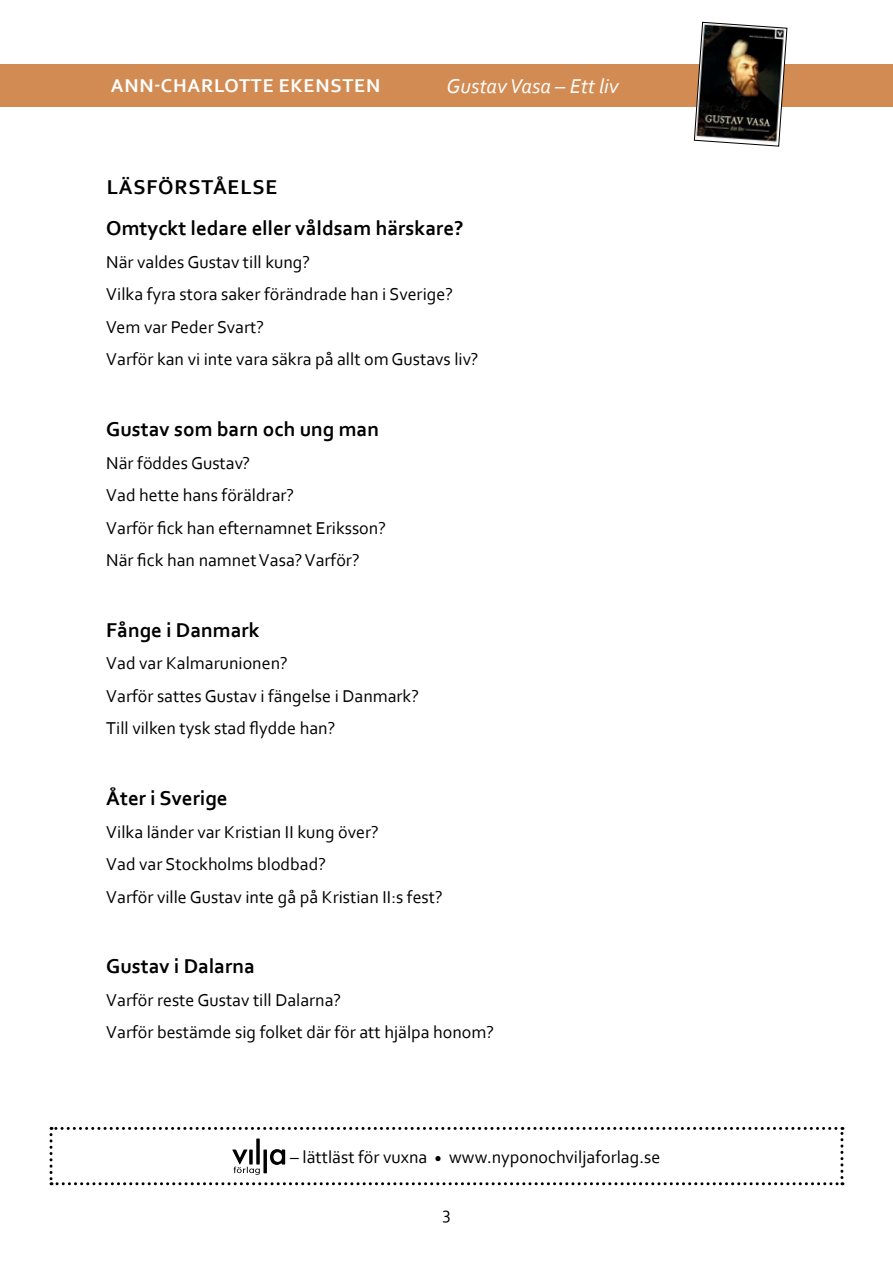
<style>
.page{position:relative;width:893px;height:1263px;background:#fff}
.page>*{position:absolute;margin:0;border:0;box-sizing:border-box;transform-origin:0 0}
.t1{font:700 21px/41px "Corbel";color:#000}
.t2{font:italic 21px "Corbel";color:#fff}
.t3{font:700 19.5px "Corbel";letter-spacing:.04em;color:#fff}
.t4{font:18px/32.5px "Corbel";color:#000}
</style>
<div class="page">
<div style="left:0;top:64px;width:893px;height:42px;background:#d28b52"></div>
<img style="left:694px;top:22px;width:93px;height:124px">
<svg style="left:50px;top:1127px;width:793px;height:58px"></svg>
<p class="t3" style="left:111px;top:74px;width:271px">ANN-CHARLOTTE EKENSTEN</p>
<p class="t2" style="left:446px;top:73px;width:174px">Gustav Vasa – Ett liv</p>
<p class="t1" style="left:106px;top:166px;width:359px">LÄSFÖRSTÅELSE<br>Omtyckt ledare eller våldsam härskare?</p>
<p class="t4" style="left:106px;top:245px;width:374px">När valdes Gustav till kung?<br>Vilka fyra stora saker förändrade han i Sverige?<br>Vem var Peder Svart?<br>Varför kan vi inte vara säkra på allt om Gustavs liv?</p>
<p class="t1" style="left:106px;top:408px;width:274px">Gustav som barn och ung man</p>
<p class="t4" style="left:106px;top:446px;width:281px">När föddes Gustav?<br>Vad hette hans föräldrar?<br>Varför fick han efternamnet Eriksson?<br>När fick han namnet Vasa? Varför?</p>
<p class="t1" style="left:106px;top:609px;width:155px">Fånge i Danmark</p>
<p class="t4" style="left:106px;top:647px;width:314px">Vad var Kalmarunionen?<br>Varför sattes Gustav i fängelse i Danmark?<br>Till vilken tysk stad flydde han?</p>
<p class="t1" style="left:106px;top:777px;width:123px">Åter i Sverige</p>
<p class="t4" style="left:106px;top:815px;width:338px">Vilka länder var Kristian II kung över?<br>Vad var Stockholms blodbad?<br>Varför ville Gustav inte gå på Kristian II:s fest?</p>
<p class="t1" style="left:106px;top:945px;width:150px">Gustav i Dalarna</p>
<p class="t4" style="left:106px;top:983px;width:389px">Varför reste Gustav till Dalarna?<br>Varför bestämde sig folket där för att hjälpa honom?</p>
<p class="t4" style="left:290px;top:1140px;width:372px">– lättläst för vuxna <sub>•</sub> www.nyponochviljaforlag.se</p>
<p class="t4" style="left:442px;top:1196px;width:10px">3</p>
</div>
